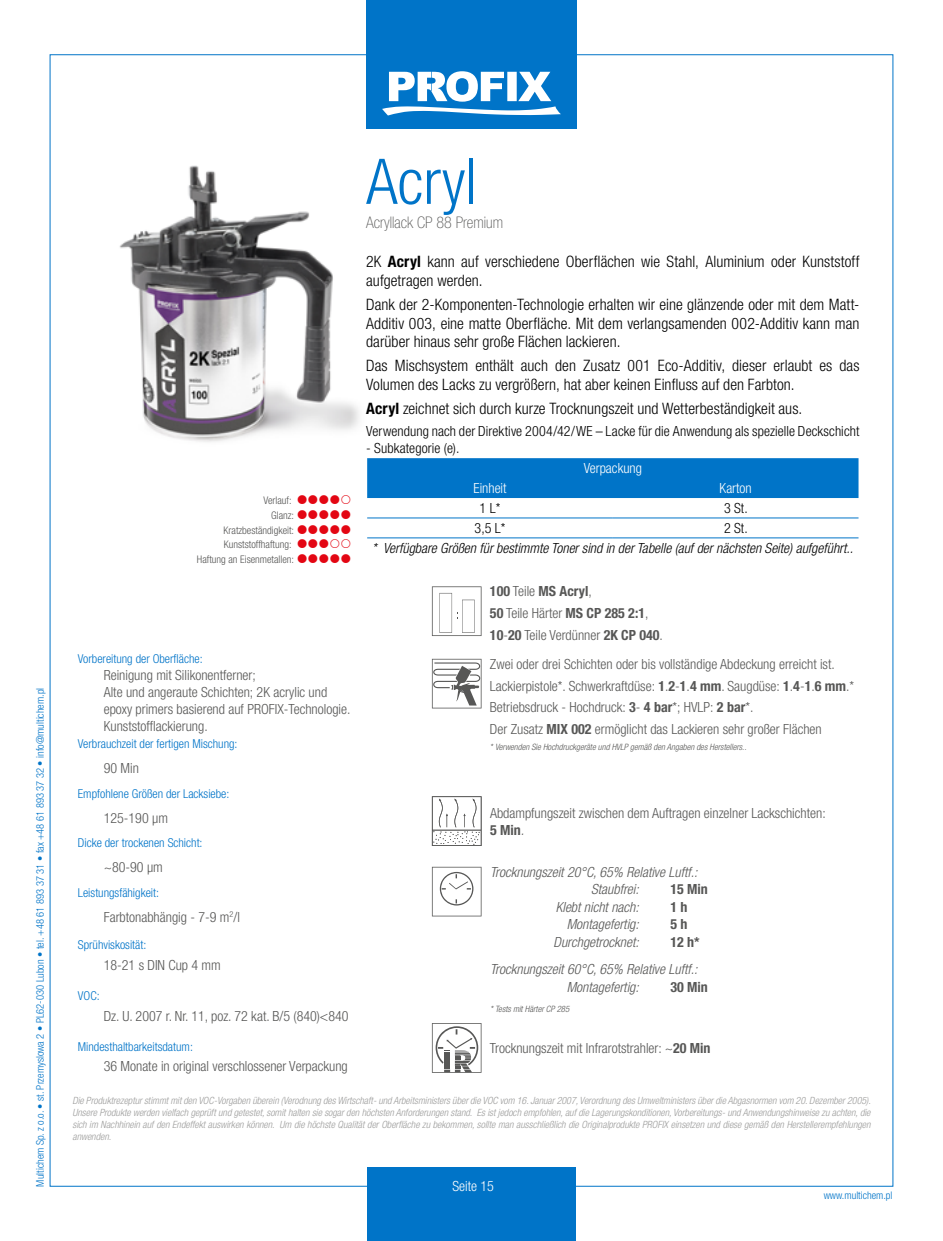
<style>
.page{position:relative;width:943px;height:1241px;background:#fff}
.page>*{position:absolute;margin:0;border:0;box-sizing:border-box;transform-origin:0 0}
.t1{font:300 condensed 63px "Helvetica Neue LT Pro";color:#0074c8}
.t2{font:100 condensed 15.92px "Helvetica Neue LT Pro";color:#575756}
.t3{font:300 condensed 15.75px/18.9px "Helvetica Neue LT Pro";letter-spacing:.005em;color:#000}
.t4{font:300 condensed 14px/21.7px "Helvetica Neue LT Pro";color:#575756}
.t5{font:italic 300 condensed 14px/17.5px "Helvetica Neue LT Pro";color:#575756}
.t6{font:300 condensed 14px "Helvetica Neue LT Pro";letter-spacing:.005em;color:#000}
.t7{font:italic 300 condensed 14px "Helvetica Neue LT Pro";color:#000}
.t8{font:300 condensed 14px "Helvetica Neue LT Pro";color:#fff}
.t9{font:700 condensed 14px "Helvetica Neue LT Pro";color:#575756}
.t10{font:300 condensed 12.25px "Helvetica Neue LT Pro";color:#0074c8}
.t11{font:300 condensed 10.5px "Helvetica Neue LT Pro";color:#0074c8}
.t12{font:300 condensed 10.5px/14.7px "Helvetica Neue LT Pro";color:#575756;text-align:right}
.t13{font:italic 300 condensed 9.97px/11.9px "Helvetica Neue LT Pro";color:#9d9d9c;text-align:justify}
.t14{font:italic 300 condensed 8.75px "Helvetica Neue LT Pro";color:#575756}
.s1{font-weight:700}
.s2{font-style:italic}
</style>
<div class="page">
<div style="left:367px;top:1166px;width:209px;height:74px;background:#0074c8"></div>
<div style="left:366px;top:0;width:211px;height:129px;background:#0074c8"></div>
<svg style="left:382px;top:71px;width:179px;height:44px"></svg>
<img style="left:119px;top:165px;width:240px;height:277px">
<div style="left:367px;top:458px;width:491px;height:40px;background:#0074c8"></div>
<hr style="left:367px;top:517px;width:246px;height:1px;background:#0074c8">
<hr style="left:613px;top:517px;width:245px;height:1px;background:#0074c8">
<hr style="left:367px;top:537px;width:246px;height:1px;background:#0074c8">
<hr style="left:613px;top:537px;width:245px;height:1px;background:#0074c8">
<svg style="left:432px;top:586px;width:49px;height:50px"></svg>
<svg style="left:432px;top:658px;width:49px;height:50px"></svg>
<svg style="left:432px;top:796px;width:49px;height:49px"></svg>
<svg style="left:432px;top:866px;width:49px;height:50px"></svg>
<svg style="left:432px;top:1023px;width:49px;height:49px"></svg>
<p class="t11" style="left:34px;top:1186px;width:500px;rotate:-90deg">Multichem Sp. z o.o. • st. Przemyslowa 2 • PL62-030 Lubon • tel. +48 61 893 37 31 • fax +48 61 893 37 32 • info@multichem.pl</p>
<p class="t12" style="left:197px;top:493px;width:99px">Verlauf:<br>Glanz:<br>Kratzbeständigkeit:<br>Kunststoffhaftung:<br>Haftung an Eisenmetallen:</p>
<p class="t10" style="left:78px;top:651px;width:126px">Vorbereitung der Oberfläche:</p>
<p class="t4" style="left:104px;top:666px;width:248px;line-height:16.8px">Reinigung mit Silikonentferner;<br>Alte und angeraute Schichten; 2K acrylic und epoxy primers basierend auf PROFIX-Technologie.<br>Kunststofflackierung.</p>
<p class="t10" style="left:78px;top:736px;width:161px">Verbrauchzeit der fertigen Mischung:</p>
<p class="t4" style="left:104px;top:757px;width:37px">90 Min</p>
<p class="t10" style="left:78px;top:786px;width:153px">Empfohlene Größen der Lacksiebe:</p>
<p class="t4" style="left:104px;top:806px;width:66px">125-190 µm</p>
<p class="t10" style="left:78px;top:835px;width:126px">Dicke der trockenen Schicht:</p>
<p class="t4" style="left:104px;top:856px;width:61px">~80-90 µm</p>
<p class="t10" style="left:78px;top:885px;width:83px">Leistungsfähigkeit:</p>
<p class="t4" style="left:104px;top:905px;width:138px">Farbtonabhängig - 7-9 m<sup>2</sup>/l</p>
<p class="t10" style="left:78px;top:937px;width:70px">Sprühviskosität:</p>
<p class="t4" style="left:104px;top:954px;width:119px">18-21 s DIN Cup 4 mm</p>
<p class="t10" style="left:78px;top:988px;width:23px">VOC:</p>
<p class="t4" style="left:104px;top:1004px;width:246px">Dz. U. 2007 r. Nr. 11, poz. 72 kat. B/5 (840)&lt;840</p>
<p class="t10" style="left:78px;top:1038px;width:117px">Mindesthaltbarkeitsdatum:</p>
<p class="t4" style="left:104px;top:1055px;width:245px">36 Monate in original verschlossener Verpackung</p>
<h1 class="t1" style="left:366px;top:145px;width:112px">Acryl</h1>
<p class="t2" style="left:366px;top:213px;width:138px">Acryllack CP 88 Premium</p>
<p class="t3" style="left:366px;top:252px;width:495px">2K <span class="s1">Acryl</span> kann auf verschiedene Oberflächen wie Stahl, Aluminium oder Kunststoff aufgetragen werden.</p>
<p class="t3" style="left:366px;top:294px;width:495px;text-align:justify">Dank der 2-Komponenten-Technologie erhalten wir eine glänzende oder mit dem Matt-Additiv 003, eine matte Oberfläche. Mit dem verlangsamenden 002-Additiv kann man darüber hinaus sehr große Flächen lackieren.</p>
<p class="t3" style="left:366px;top:356px;width:495px">Das Mischsystem enthält auch den Zusatz 001 Eco-Additiv, dieser erlaubt es das<br>Volumen des Lacks zu vergrößern, hat aber keinen Einfluss auf den Farbton.</p>
<p class="t3" style="left:366px;top:399px;width:437px"><span class="s1">Acryl</span> zeichnet sich durch kurze Trocknungszeit und Wetterbeständigkeit aus.</p>
<p class="t6" style="left:366px;top:423px;width:495px">Verwendung nach der Direktive 2004/42/WE – Lacke für die Anwendung als spezielle Deckschicht</p>
<p class="t6" style="left:366px;top:439px;width:95px">- Subkategorie (e).</p>
<p class="t8" style="left:583px;top:460px;width:60px">Verpackung</p>
<p class="t8" style="left:473px;top:480px;width:35px">Einheit</p>
<p class="t8" style="left:719px;top:480px;width:34px">Karton</p>
<p class="t6" style="left:479px;top:500px;width:22px">1 L*</p>
<p class="t6" style="left:724px;top:500px;width:23px">3 St.</p>
<p class="t6" style="left:474px;top:520px;width:32px">3,5 L*</p>
<p class="t6" style="left:724px;top:520px;width:23px">2 St.</p>
<p class="t7" style="left:372px;top:540px;width:482px">* Verfügbare Größen für bestimmte Toner sind in der Tabelle (auf der nächsten Seite) aufgeführt..</p>
<p class="t4" style="left:490px;top:580px;width:172px"><span class="s1">100</span> Teile <span class="s1">MS Acryl</span>,<br><span class="s1">50</span> Teile Härter <span class="s1">MS CP 285 2:1</span>,<br><span class="s1">10</span>-<span class="s1">20</span> Teile Verdünner <span class="s1">2K CP 040</span>.</p>
<p class="t4" style="left:490px;top:653px;width:365px">Zwei oder drei Schichten oder bis vollständige Abdeckung erreicht ist.<br>Lackierpistole*. Schwerkraftdüse: <span class="s1">1</span>.<span class="s1">2</span>‑<span class="s1">1</span>.<span class="s1">4 mm</span>. Saugdüse: <span class="s1">1</span>.<span class="s1">4</span>‑<span class="s1">1</span>.<span class="s1">6 mm</span>.* Betriebsdruck - Hochdruck: <span class="s1">3</span>- <span class="s1">4 bar</span>*; HVLP: <span class="s1">2 bar</span>*.<br>Der Zusatz <span class="s1">MIX 002</span> ermöglicht das Lackieren sehr großer Flächen</p>
<p class="t14" style="left:490px;top:741px;width:258px">* Verwenden Sie Hochdruckgeräte und HVLP gemäß den Angaben des Herstellers..</p>
<p class="t4" style="left:490px;top:804px;width:337px;line-height:16.8px">Abdampfungszeit zwischen dem Auftragen einzelner Lackschichten:<br><span class="s1">5 Min</span><span class="s2">.</span></p>
<p class="t5" style="left:591px;top:862px;width:108px;text-indent:-101px">Trocknungszeit 20°C, 65% Relative Luftf.:<br>Staubfrei:</p>
<p class="t9" style="left:670px;top:881px;width:39px">15 Min</p>
<p class="t5" style="left:555px;top:897px;width:85px">Klebt nicht nach:</p>
<p class="t9" style="left:670px;top:898px;width:19px">1 h</p>
<p class="t5" style="left:566px;top:915px;width:74px">Montagefertig:</p>
<p class="t9" style="left:670px;top:916px;width:19px">5 h</p>
<p class="t5" style="left:553px;top:932px;width:87px">Durchgetrocknet:</p>
<p class="t9" style="left:670px;top:933px;width:31px">12 h*</p>
<p class="t5" style="left:566px;top:960px;width:132px;text-indent:-77px">Trocknungszeit 60°C, 65% Relative Luftf.:<br>Montagefertig:</p>
<p class="t9" style="left:670px;top:978px;width:39px">30 Min</p>
<p class="t14" style="left:490px;top:1003px;width:81px">* Tests mit Härter CP 285</p>
<p class="t4" style="left:490px;top:1036px;width:222px">Trocknungszeit mit Infrarotstrahler: ~<span class="s1">20 Min</span></p>
<p class="t13" style="left:72px;top:1094px;width:799px">Die Produktrezeptur stimmt mit den VOC-Vorgaben überein (Verodnung des Wirtschaft- und Arbeitsministers über die VOC vom 16. Januar 2007, Verordnung des Umweltministers über die Abgasnormen vom 20. Dezember 2005).<br>Unsere Produkte werden vielfach geprüft und getestet, somit halten sie sogar den höchsten Anforderungen stand. Es ist jedoch empfohlen, auf die Lagerungskonditionen, Vorbereitungs- und Anwendungshinweise zu achten, die sich im Nachhinein auf den Endeffekt auswirken können. Um die höchste Qualität der Oberfläche zu bekommen, sollte man ausschließlich die Originalprodukte PROFIX einsetzen und diese gemäß den Herstellerempfehlungen anwenden.</p>
<p class="t8" style="left:452px;top:1177px;width:43px">Seite 15</p>
<p class="t11" style="left:823px;top:1188px;width:70px">www.multichem.pl</p>
</div>
